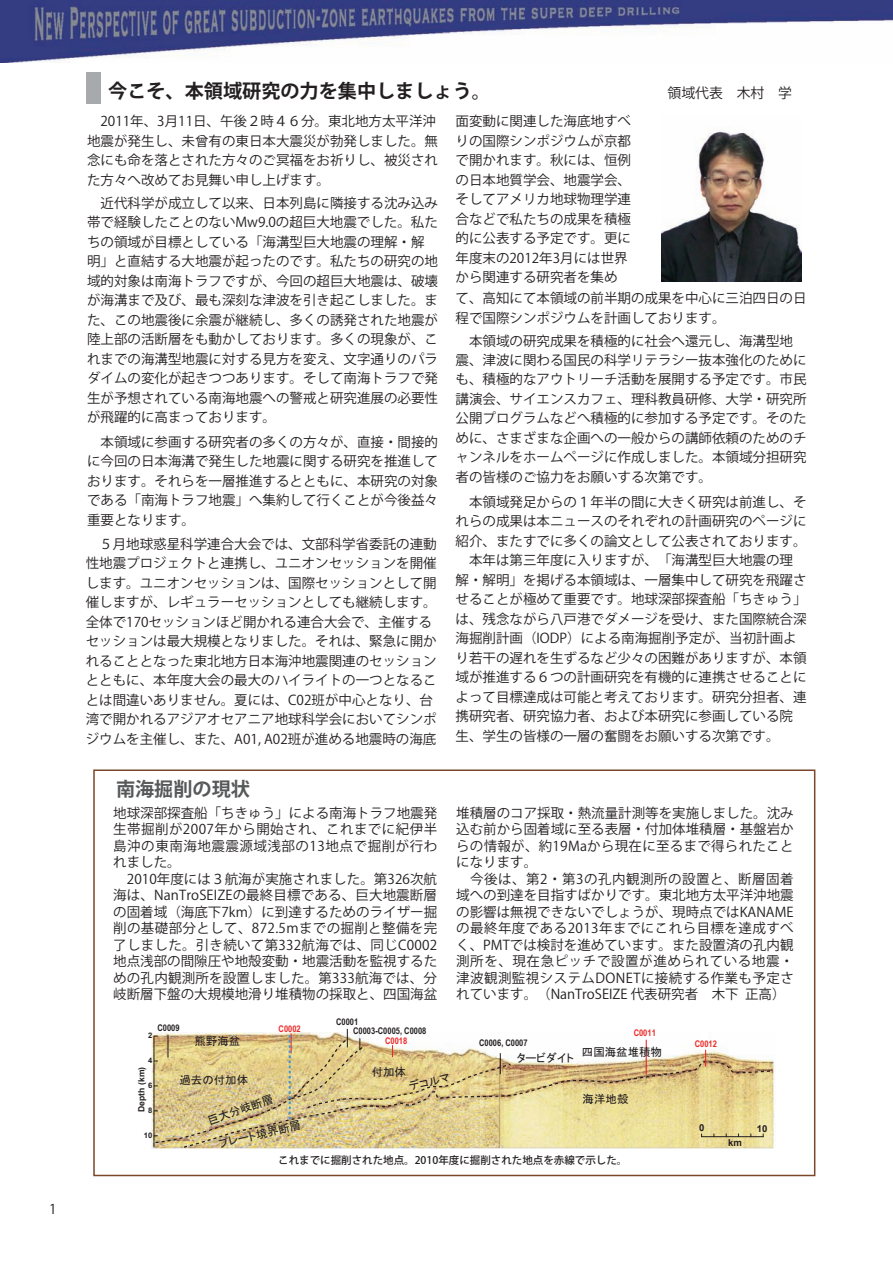
<style>
.page{position:relative;width:893px;height:1263px;background:#fff}
.page>*{position:absolute;margin:0;border:0;box-sizing:border-box;transform-origin:0 0}
.t1{font:700 19.2px "Koz Go Std";color:#231f20}
.t2{font:700 19.2px "Koz Go Std";color:#57585a}
.t3{font:13.8px "Koz Go Std";color:#231f20}
.t4{font:13.5px/19.5px "Koz Go Pro";color:#231f20}
.t5{font:11.4px "MS P Gothic";color:#231f20}
.t6{font:500 10.5px "Koz Go Pro";color:#231f20}
.t7{font:700 9.6px "Arial";color:#231c1e}
.t8{font:700 9.15px/8.9px "Arial Narrow";color:#231f20}
.t9{font:700 9.15px "Arial Narrow";color:#ee2928}
.t10{font:700 9.15px "Arial Narrow";color:#ee2624}
.t11{font:700 8.55px "Arial";color:#231f20}
.t12{font:700 7.65px "Arial";color:#231f20}
</style>
<div class="page">
<img style="left:0;top:0;width:893px;height:62px">
<img style="left:662px;top:131px;width:140px;height:151px">
<div style="left:93px;top:769px;width:722px;height:407px;border:2px solid #7a4729"></div>
<div style="left:87px;top:73px;width:14px;height:31px;background:#a8a9ad"></div>
<svg style="left:154px;top:1029px;width:620px;height:120px"></svg>
<p class="t4" style="left:49px;top:1200px;width:9px">1</p>
<h1 class="t1" style="left:108px;top:79px;width:384px">今こそ、本領域研究の力を集中しましょう。</h1>
<p class="t3" style="left:668px;top:84px;width:126px">領域代表　木村　学</p>
<p class="t4" style="left:87px;top:112px;width:353px">　2011年、3月11日、午後２時４６分。東北地方太平洋沖地震が発生し、未曾有の東日本大震災が勃発しました。無念にも命を落とされた方々のご冥福をお祈りし、被災された方々へ改めてお見舞い申し上げます。　</p>
<p class="t4" style="left:455px;top:112px;width:177px">面変動に関連した海底地すべりの国際シンポジウムが京都で開かれます。秋には、恒例の日本地質学会、地震学会、そしてアメリカ地球物理学連合などで私たちの成果を積極的に公表する予定です。更に年度末の2012年3月には世界から関連する研究者を集め</p>
<p class="t4" style="left:87px;top:193px;width:352px">　近代科学が成立して以来、日本列島に隣接する沈み込み帯で経験したことのないMw9.0の超巨大地震でした。私たちの領域が目標としている「海溝型巨大地震の理解・解明」と直結する大地震が起ったのです。私たちの研究の地域的対象は南海トラフですが、今回の超巨大地震は、破壊が海溝まで及び、最も深刻な津波を引き起こしました。また、この地震後に余震が継続し、多くの誘発された地震が陸上部の活断層をも動かしております。多くの現象が、これまでの海溝型地震に対する見方を変え、文字通りのパラダイムの変化が起きつつあります。そして南海トラフで発生が予想されている南海地震への警戒と研究進展の必要性が飛躍的に高まっております。</p>
<p class="t4" style="left:455px;top:289px;width:352px">て、高知にて本領域の前半期の成果を中心に三泊四日の日程で国際シンポジウムを計画しております。</p>
<p class="t4" style="left:455px;top:331px;width:352px">　本領域の研究成果を積極的に社会へ還元し、海溝型地震、津波に関わる国民の科学リテラシー抜本強化のためにも、積極的なアウトリーチ活動を展開する予定です。市民講演会、サイエンスカフェ、理科教員研修、大学・研究所公開プログラムなどへ積極的に参加する予定です。そのために、さまざまな企画への一般からの講師依頼のためのチャンネルをホームページに作成しました。本領域分担研究者の皆様のご協力をお願いする次第です。</p>
<p class="t4" style="left:455px;top:493px;width:352px">　本領域発足からの１年半の間に大きく研究は前進し、それらの成果は本ニュースのそれぞれの計画研究のページに紹介、またすでに多くの論文として公表されております。　本年は第三年度に入りますが、「海溝型巨大地震の理解・解明」を掲げる本領域は、一層集中して研究を飛躍させることが極めて重要です。地球深部探査船「ちきゅう」は、残念ながら八戸港でダメージを受け、また国際統合深海掘削計画（IODP）による南海掘削予定が、当初計画より若干の遅れを生ずるなど少々の困難がありますが、本領域が推進する６つの計画研究を有機的に連携させることによって目標達成は可能と考えております。研究分担者、連携研究者、研究協力者、および本研究に参画している院生、学生の皆様の一層の奮闘をお願いする次第です。</p>
<p class="t4" style="left:87px;top:432px;width:352px;text-align:justify">　本領域に参画する研究者の多くの方々が、直接・間接的に今回の日本海溝で発生した地震に関する研究を推進しております。それらを一層推進するとともに、本研究の対象である「南海トラフ地震」へ集約して行くことが今後益々重要となります。</p>
<p class="t4" style="left:86px;top:534px;width:353px">　５月地球惑星科学連合大会では、文部科学省委託の連動性地震プロジェクトと連携し、ユニオンセッションを開催します。ユニオンセッションは、国際セッションとして開催しますが、レギュラーセッションとしても継続します。全体で170セッションほど開かれる連合大会で、主催するセッションは最大規模となりました。それは、緊急に開かれることとなった東北地方日本海沖地震関連のセッションとともに、本年度大会の最大のハイライトの一つとなることは間違いありません。夏には、C02班が中心となり、台湾で開かれるアジアオセアニア地球科学会においてシンポジウムを主催し、また、A01, A02班が進める地震時の海底</p>
<h1 class="t2" style="left:116px;top:776px;width:135px">南海掘削の現状</h1>
<p class="t4" style="left:113px;top:805px;width:326px;line-height:16.5px">地球深部探査船「ちきゅう」による南海トラフ地震発生帯掘削が2007年から開始され、これまでに紀伊半島沖の東南海地震震源域浅部の13地点で掘削が行われました。<br>　2010年度には３航海が実施されました。第326次航海は、NanTroSEIZEの最終目標である、巨大地震断層の固着域（海底下7km）に到達するためのライザー掘削の基礎部分として、872.5mまでの掘削と整備を完了しました。引き続いて第332航海では、同じC0002地点浅部の間隙圧や地殻変動・地震活動を監視するための孔内観測所を設置しました。第333航海では、分岐断層下盤の大規模地滑り堆積物の採取と、四国海盆</p>
<p class="t4" style="left:456px;top:805px;width:339px;line-height:16.5px">堆積層のコア採取・熱流量計測等を実施しました。沈み込む前から固着域に至る表層・付加体堆積層・基盤岩からの情報が、約19Maから現在に至るまで得られたことになります。<br>　今後は、第2・第3の孔内観測所の設置と、断層固着域への到達を目指すばかりです。東北地方太平洋沖地震の影響は無視できないでしょうが、現時点ではKANAMEの最終年度である2013年までにこれら目標を達成すべく、PMTでは検討を進めています。また設置済の孔内観測所を、現在急ピッチで設置が進められている地震・津波観測監視システムDONETに接続する作業も予定されています。（NanTroSEIZE 代表研究者　木下 正高）</p>
<p class="t8" style="left:157px;top:1023px;width:24px">C0009</p>
<p class="t9" style="left:279px;top:1021px;width:24px">C0002</p>
<p class="t12" style="left:148px;top:1030px;width:6px">2</p>
<p class="t12" style="left:148px;top:1055px;width:6px">4</p>
<p class="t12" style="left:148px;top:1080px;width:6px">6</p>
<p class="t12" style="left:148px;top:1105px;width:6px">8</p>
<p class="t12" style="left:144px;top:1130px;width:10px">01</p>
<p class="t5" style="left:194px;top:1035px;width:47px">熊野海盆</p>
<p class="t5" style="left:179px;top:1074px;width:70px">過去の付加体</p>
<p class="t11" style="left:136px;top:1112px;width:46px;rotate:-90deg">Depth (km)</p>
<p class="t5" style="left:206px;top:1115px;width:70px;rotate:-19deg">巨大分岐断層</p>
<p class="t5" style="left:217px;top:1138px;width:86px;rotate:-14deg">プレート境界断層</p>
<p class="t8" style="left:353px;top:1017px;width:75px;text-indent:-17px">C0001<br>C0003-C0005, C0008</p>
<p class="t10" style="left:385px;top:1033px;width:24px">C0018</p>
<p class="t8" style="left:479px;top:1038px;width:50px">C0006, C0007</p>
<p class="t9" style="left:634px;top:1025px;width:24px">C0011</p>
<p class="t5" style="left:517px;top:1052px;width:59px">タービダイト</p>
<p class="t5" style="left:582px;top:1046px;width:82px">四国海盆堆積物</p>
<p class="t5" style="left:372px;top:1066px;width:36px">付加体</p>
<p class="t5" style="left:408px;top:1080px;width:43px;rotate:-12deg">デコルマ</p>
<p class="t5" style="left:583px;top:1093px;width:47px">海洋地殻</p>
<p class="t6" style="left:278px;top:1153px;width:351px">これまでに掘削された地点。2010年度に掘削された地点を赤線で示した。</p>
<p class="t9" style="left:695px;top:1037px;width:24px">C0012</p>
<p class="t7" style="left:699px;top:1122px;width:7px">0</p>
<p class="t7" style="left:757px;top:1122px;width:12px">10</p>
<p class="t7" style="left:728px;top:1136px;width:15px">km</p>
</div>
